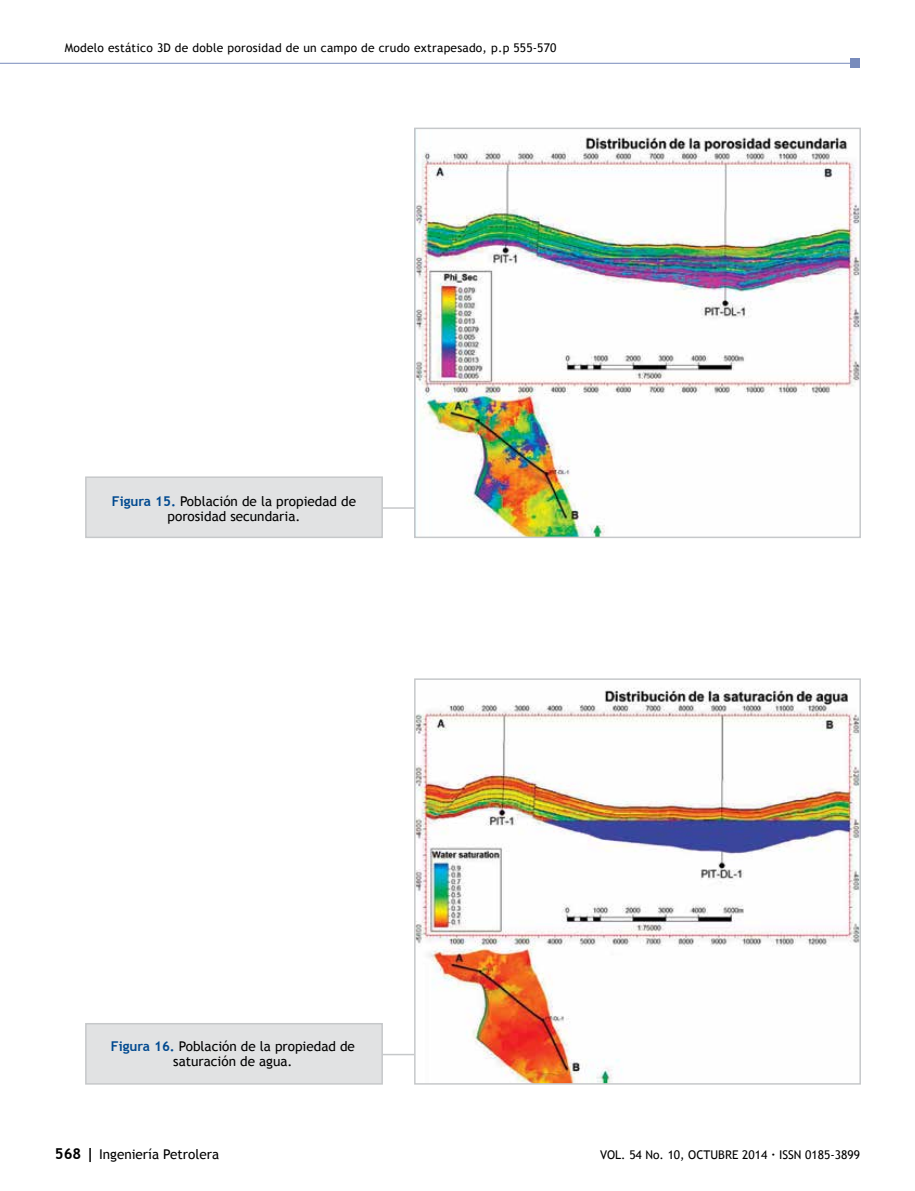
<style>
.page{position:relative;width:915px;height:1191px;background:#fff}
.page>*{position:absolute;margin:0;border:0;box-sizing:border-box;transform-origin:0 0}
.t1{font:13.5px/15px "Trebuchet MS";color:#000;text-align:center}
.t2{font:12px "Trebuchet MS";letter-spacing:.02em;color:#000}
.t3{font:12px "Trebuchet MS";color:#000}
.s1{font-weight:700;color:#004990}
.s2{font-weight:700;font-size:15px}
.s3{font-weight:700}
</style>
<div class="page">
<hr style="left:0;top:63px;width:854px;height:1px;background:#788bbc">
<div style="left:850px;top:59px;width:9px;height:9px;background:#788bbc"></div>
<div style="left:85px;top:1023px;width:298px;height:61px;background:#e1e2e3;border:2px solid #c6c8ca"></div>
<hr style="left:383px;top:1053px;width:31px;height:2px;background:#c6c8ca">
<div style="left:85px;top:476px;width:298px;height:62px;background:#e1e2e3;border:2px solid #c6c8ca"></div>
<hr style="left:383px;top:507px;width:31px;height:2px;background:#c6c8ca">
<img style="left:417px;top:137px;width:440px;height:398px">
<div style="left:414px;top:128px;width:446px;height:410px;border:2px solid #c6c8ca"></div>
<img style="left:417px;top:688px;width:440px;height:393px">
<div style="left:414px;top:678px;width:446px;height:406px;border:2px solid #c6c8ca"></div>
<p class="t2" style="left:65px;top:41px;width:493px">Modelo estático 3D de doble porosidad de un campo de crudo extrapesado, p.p 555-570</p>
<p class="t1" style="left:112px;top:493px;width:245px"><span class="s1">Figura 15.</span> Población de la propiedad de porosidad secundaria.</p>
<p class="t1" style="left:111px;top:1039px;width:245px"><span class="s1">Figura 16.</span> Población de la propiedad de saturación de agua.</p>
<p class="t1" style="left:55px;top:1146px;width:166px"><span class="s2">568 |</span> Ingeniería Petrolera</p>
<p class="t3" style="left:600px;top:1147px;width:261px">VOL. 54 No. 10, OCTUBRE 2014 <span class="s3">·</span> ISSN 0185-3899</p>
</div>
